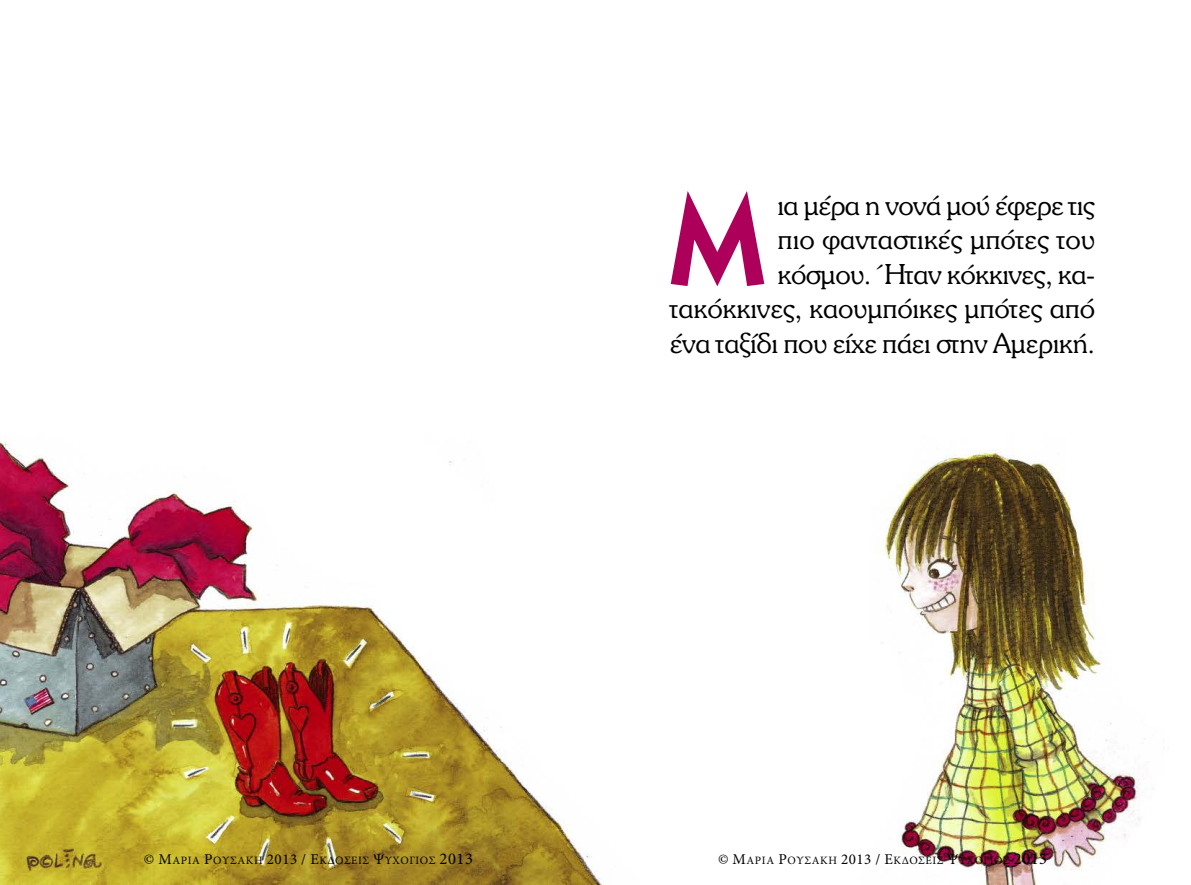
<style>
.page{position:relative;width:1191px;height:885px;background:#fff}
.page>*{position:absolute;margin:0;border:0;box-sizing:border-box;transform-origin:0 0}
.t1{font:600 132px "Kabel ITC Hel";color:#ad005b}
.t2{font:300 30px/34.5px "UB Souvenir";letter-spacing:-.015em;color:#000;text-align:right}
.t3{font:11.25px "Minion Pro";letter-spacing:.045em;color:#000}
.s1{font-size:15px}
.s2{font-size:16.5px}
</style>
<div class="page">
<img style="left:0;top:440px;width:1146px;height:444px">
<h1 class="t1" style="left:670px;top:167px;width:97px">Μ</h1>
<p class="t2" style="left:670px;top:188px;width:427px">ια µέρα η νονά µού έφερε τις<br>πιο φανταστικές µπότες του<br>κόσµου. Ήταν κόκκινες, κα&shy;τακόκκινες, καουµπόικες µπότες από ένα ταξίδι που είχε πάει στην Αµερική.</p>
<p class="t3" style="left:144px;top:856px;width:331px"><span class="s1">© Μ</span>αρiα <span class="s1">ρ</span>ουσaκη <span class="s1">2013 / Ε</span>κδοσΕισ <span class="s1">Ψ</span>υχογιοσ <span class="s2">2013</span></p>
<p class="t3" style="left:718px;top:856px;width:331px"><span class="s1">© Μ</span>αρiα <span class="s1">ρ</span>ουσaκη <span class="s1">2013 / Ε</span>κδοσΕισ <span class="s1">Ψ</span>υχογιοσ <span class="s2">2013</span></p>
</div>
